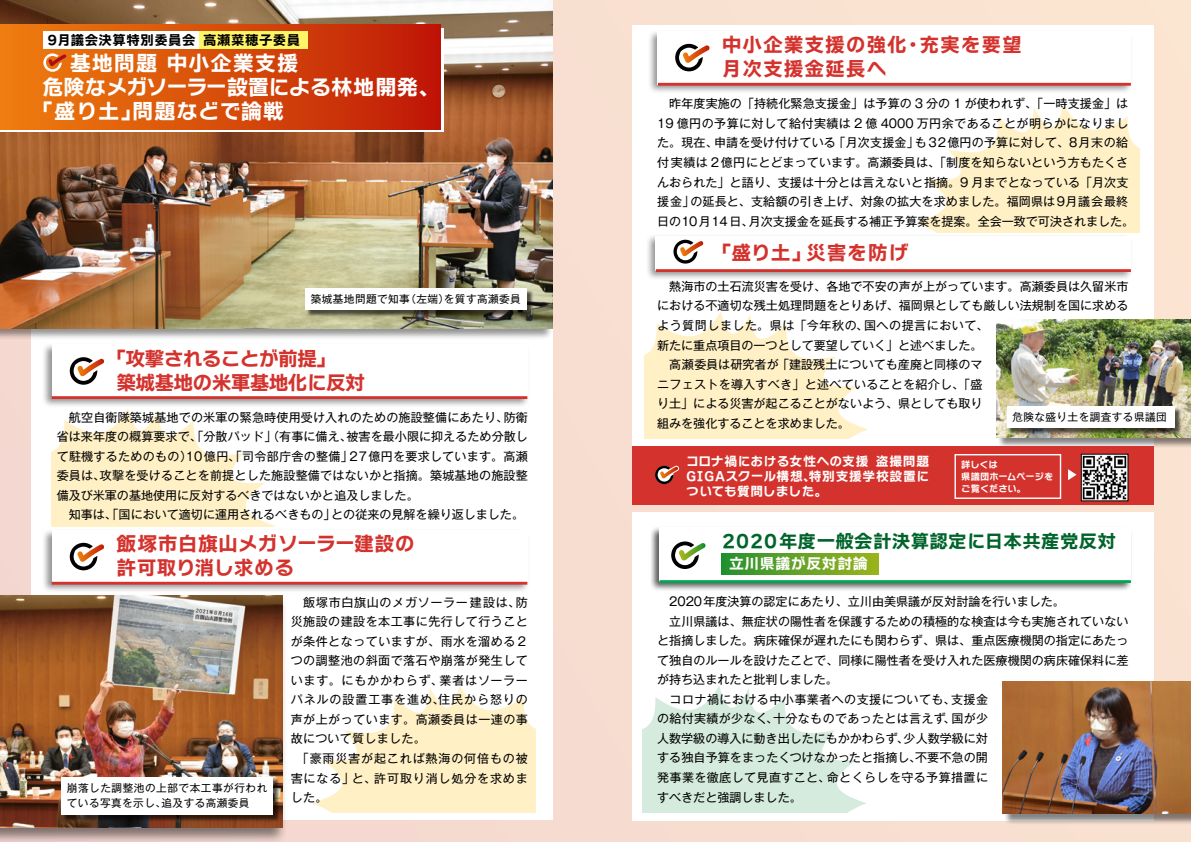
<style>
.page{position:relative;width:1191px;height:842px;background:#f8dfd1}
.page>*{position:absolute;margin:0;border:0;box-sizing:border-box;transform-origin:0 0}
.t1{font:21.3px "Nitalago Ruika 06";letter-spacing:.04em;color:#fff}
.t2{font:21.3px "Nitalago Ruika 06";letter-spacing:-.015em;color:#fff}
.t3{font:19.8px/24.1px "Nitalago Ruika 06";letter-spacing:.04em;color:#d4322d}
.t4{font:19.8px/24.1px "Nitalago Ruika 06";letter-spacing:-.04em;color:#d4322d}
.t5{font:19.8px/24.1px "Nitalago Ruika 06";letter-spacing:.02em;color:#d4322d}
.t6{font:18.4px "Nitalago Ruika 06";letter-spacing:.02em;color:#00642b}
.t7{font:14.9px "Nitalago Ruika 06";letter-spacing:.04em;color:#fff}
.t8{font:13.4px "Nitalago Ruika 06";letter-spacing:.04em;color:#000}
.t9{font:12.8px/14.9px "Nitalago Ruika 06";letter-spacing:.04em;color:#fff;text-align:justify}
.t10{font:12px/19.6px "Gothic MB101 Pro";letter-spacing:.005em;color:#000}
.t11{font:12px/19.6px "Gothic MB101 Pro";letter-spacing:.04em;color:#000}
.t12{font:10.6px/15.3px "Gothic MB101 Pro";letter-spacing:.04em;color:#000}
.t13{font:9.2px/12.1px "Nitalago Ruika 06";color:#fff}
</style>
<div class="page">
<div style="left:31px;top:35px;width:522px;height:785px;background:#fff"></div>
<svg style="left:52px;top:408px;width:223px;height:119px"></svg>
<svg style="left:313px;top:686px;width:223px;height:127px"></svg>
<div style="left:42px;top:343px;width:487px;height:65px;background:#000;opacity:.42"></div>
<div style="left:52px;top:344px;width:475px;height:54px;background:#fff"></div>
<div style="left:42px;top:528px;width:487px;height:65px;background:#000;opacity:.42"></div>
<div style="left:52px;top:530px;width:475px;height:53px;background:#fff"></div>
<div style="left:0;top:0;width:553px;height:340px;background:#000;opacity:.42"></div>
<img style="left:0;top:0;width:553px;height:328px">
<div style="left:0;top:28px;width:443px;height:104px;background:linear-gradient(to right,#fff,#fff)"></div>
<div style="left:0;top:24px;width:441px;height:105px;background:linear-gradient(to right,#f08313,#bf1a07)"></div>
<div style="left:43px;top:31px;width:158px;height:17px;background:#fff"></div>
<div style="left:199px;top:31px;width:108px;height:17px;background:#fff568"></div>
<svg style="left:43px;top:53px;width:23px;height:19px"></svg>
<svg style="left:70px;top:357px;width:34px;height:28px"></svg>
<svg style="left:70px;top:543px;width:34px;height:27px"></svg>
<hr style="left:52px;top:396px;width:475px;height:3px;background:#d4322d">
<hr style="left:52px;top:582px;width:475px;height:3px;background:#d4322d">
<div style="left:0;top:593px;width:288px;height:249px;background:#000;opacity:.49"></div>
<img style="left:0;top:595px;width:282px;height:233px">
<div style="left:632px;top:513px;width:522px;height:308px;background:#fff"></div>
<div style="left:638px;top:26px;width:510px;height:436px;background:#fff"></div>
<svg style="left:917px;top:105px;width:223px;height:127px"></svg>
<svg style="left:644px;top:312px;width:224px;height:127px"></svg>
<svg style="left:643px;top:686px;width:223px;height:127px"></svg>
<div style="left:648px;top:29px;width:485px;height:65px;background:#000;opacity:.42"></div>
<div style="left:658px;top:31px;width:473px;height:53px;background:#fff"></div>
<div style="left:646px;top:234px;width:487px;height:47px;background:#000;opacity:.42"></div>
<div style="left:656px;top:236px;width:475px;height:35px;background:#fff"></div>
<div style="left:649px;top:526px;width:483px;height:66px;background:#f6f6f6"></div>
<div style="left:649px;top:525px;width:483px;height:65px;background:#000;opacity:.42"></div>
<div style="left:659px;top:527px;width:472px;height:53px;background:#fff"></div>
<svg style="left:675px;top:44px;width:34px;height:27px"></svg>
<svg style="left:673px;top:240px;width:30px;height:24px"></svg>
<svg style="left:671px;top:541px;width:34px;height:28px"></svg>
<hr style="left:658px;top:83px;width:472px;height:3px;background:#d4322d">
<hr style="left:656px;top:269px;width:474px;height:3px;background:#d4322d">
<hr style="left:659px;top:580px;width:471px;height:3px;background:#00a853">
<div style="left:721px;top:553px;width:157px;height:21px;background:linear-gradient(to right,#279130,#9eb31d)"></div>
<div style="left:1003px;top:683px;width:188px;height:142px;background:#000;opacity:.49"></div>
<img style="left:1002px;top:682px;width:189px;height:132px">
<div style="left:997px;top:321px;width:194px;height:127px;background:#000;opacity:.49"></div>
<img style="left:996px;top:320px;width:195px;height:118px">
<div style="left:306px;top:289px;width:227px;height:28px;background:#000;opacity:.63"></div>
<div style="left:305px;top:288px;width:221px;height:22px;background:#fff"></div>
<div style="left:1007px;top:407px;width:174px;height:28px;background:#000;opacity:.63"></div>
<div style="left:1006px;top:406px;width:168px;height:22px;background:#fff"></div>
<div style="left:62px;top:778px;width:218px;height:44px;background:#000;opacity:.63"></div>
<div style="left:61px;top:777px;width:212px;height:38px;background:#fff"></div>
<div style="left:632px;top:446px;width:522px;height:59px;background:#d4322d"></div>
<svg style="left:655px;top:465px;width:25px;height:19px"></svg>
<img style="left:1083px;top:456px;width:43px;height:43px">
<div style="left:954px;top:454px;width:107px;height:45px;border:1px solid #fff"></div>
<svg style="left:1068px;top:469px;width:8px;height:11px"></svg>
<p class="t8" style="left:48px;top:33px;width:254px">9月議会決算特別委員会高瀬菜穂子委員</p>
<h1 class="t1" style="left:43px;top:52px;width:257px">　基地問題 中小企業支援</h1>
<h1 class="t2" style="left:43px;top:76px;width:399px">危険なメガソーラー設置による林地開発、</h1>
<h1 class="t1" style="left:32px;top:100px;width:254px">「盛り土」問題などで論戦</h1>
<p class="t12" style="left:311px;top:290px;width:212px">築城基地問題で知事（左端）を質す高瀬委員</p>
<h2 class="t4" style="left:116px;top:346px;width:250px;text-indent:-10px">「攻撃されることが前提」<br>築城基地の米軍基地化に反対</h2>
<p class="t10" style="left:57px;top:406px;width:473px">　航空自衛隊築城基地での米軍の緊急時使用受け入れのための施設整備にあたり、防衛省は来年度の概算要求で、「分散パッド」（有事に備え、被害を最小限に抑えるため分散して駐機するためのもの）10億円、「司令部庁舎の整備」27億円を要求しています。高瀬委員は、攻撃を受けることを前提とした施設整備ではないかと指摘。築城基地の施設整備及び米軍の基地使用に反対するべきではないかと追及しました。<br>　知事は、「国において適切に運用されるべきもの」との従来の見解を繰り返しました。</p>
<h2 class="t5" style="left:116px;top:532px;width:300px">飯塚市白旗山メガソーラー建設の許可取り消し求める</h2>
<p class="t12" style="left:67px;top:779px;width:202px">崩落した調整池の上部で本工事が行われている写真を示し、追及する高瀬委員</p>
<p class="t11" style="left:291px;top:590px;width:239px">　飯塚市白旗山のメガソーラー建設は、防災施設の建設を本工事に先行して行うことが条件となっていますが、雨水を溜める２つの調整池の斜面で落石や崩落が発生しています。にもかかわらず、業者はソーラーパネルの設置工事を進め、住民から怒りの声が上がっています。高瀬委員は一連の事故について質しました。<br>　「豪雨災害が起これば熱海の何倍もの被害になる」と、許可取り消し処分を求めました。</p>
<h2 class="t3" style="left:722px;top:33px;width:302px">中小企業支援の強化・充実を要望月次支援金延長へ</h2>
<p class="t10" style="left:657px;top:92px;width:479px">　昨年度実施の「持続化緊急支援金」は予算の 3 分の 1 が使われず、「一時支援金」は19 億円の予算に対して給付実績は 2 億 4000 万円余であることが明らかになりました。現在、申請を受け付けている「月次支援金」も32億円の予算に対して、8月末の給付実績は 2億円にとどまっています。高瀬委員は、「制度を知らないという方もたくさんおられた」と語り、支援は十分とは言えないと指摘。9 月までとなっている「月次支援金」の延長と、支給額の引き上げ、対象の拡大を求めました。福岡県は9月議会最終日の10月14日、月次支援金を延長する補正予算案を提案。全会一致で可決されました。</p>
<h2 class="t3" style="left:712px;top:241px;width:198px">「盛り土」災害を防げ</h2>
<p class="t10" style="left:657px;top:275px;width:473px">　熱海市の土石流災害を受け、各地で不安の声が上がっています。高瀬委員は久留米市における不適切な残土処理問題をとりあげ、福岡県としても厳しい法規制を国に求めるよう質問しました。県は「今年秋の、国への提言において、<br>新たに重点項目の一つとして要望していく」と述べました。<br>　高瀬委員は研究者が「建設残土についても産廃と同様のマ<br>ニフェストを導入すべき」と述べていることを紹介し、「盛<br>り土」による災害が起こることがないよう、県としても取り<br>組みを強化することを求めました。</p>
<p class="t12" style="left:1012px;top:408px;width:156px">危険な盛り土を調査する県議団</p>
<p class="t9" style="left:686px;top:454px;width:245px">コロナ禍における女性への支援 盗撮問題GIGAスクール構想、特別支援学校設置についても質問しました。</p>
<p class="t13" style="left:961px;top:458px;width:93px">詳しくは<br>県議団ホームページをご覧ください。</p>
<h3 class="t6" style="left:722px;top:532px;width:396px">2020年度一般会計決算認定に日本共産党反対</h3>
<p class="t7" style="left:722px;top:556px;width:147px">　立川県議が反対討論</p>
<p class="t10" style="left:657px;top:590px;width:473px">　2020年度決算の認定にあたり、立川由美県議が反対討論を行いました。<br>　立川県議は、無症状の陽性者を保護するための積極的な検査は今も実施されていないと指摘しました。病床確保が遅れたにも関わらず、県は、重点医療機関の指定にあたって独自のルールを設けたことで、同様に陽性者を受け入れた医療機関の病床確保料に差が持ち込まれたと批判しました。<br>　コロナ禍における中小事業者への支援についても、支援金<br>の給付実績が少なく、十分なものであったとは言えず、国が少<br>人数学級の導入に動き出したにもかかわらず、少人数学級に対<br>する独自予算をまったくつけなかったと指摘し、不要不急の開<br>発事業を徹底して見直すこと、命とくらしを守る予算措置に<br>すべきだと強調しました。</p>
</div>
